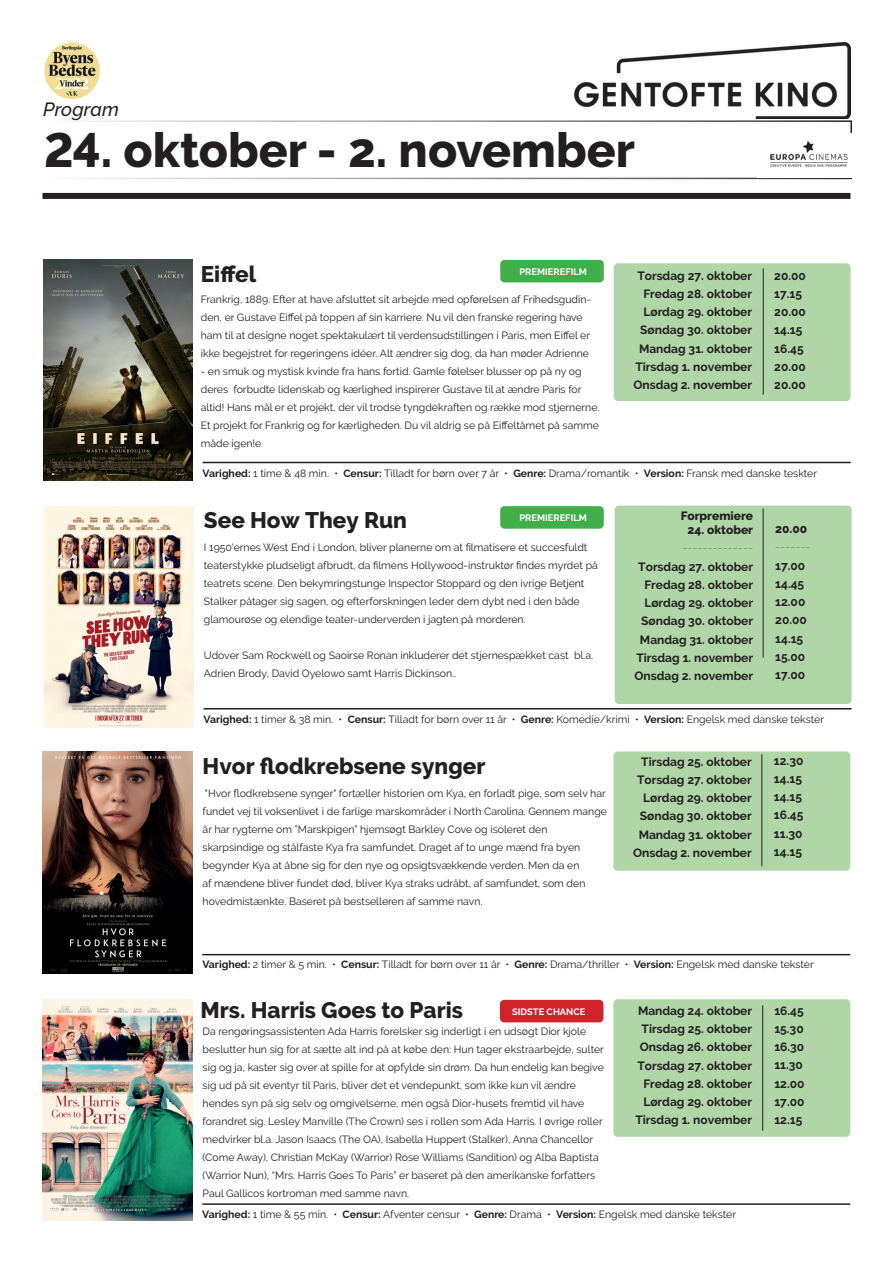
<style>
.page{position:relative;width:893px;height:1263px;background:#fff}
.page>*{position:absolute;margin:0;border:0;box-sizing:border-box;transform-origin:0 0}
.t1{font:800 48px "Raleway";color:#231f20}
.t2{font:800 22.5px "Raleway";color:#231f20}
.t3{font:italic 500 19.05px "Raleway";color:#231f20}
.t4{font:700 12px/18.3px "Raleway";color:#231f20;text-align:right}
.t5{font:800 12px "Raleway";color:#231f20}
.t6{font:100 12px "Raleway";color:#231f20}
.t7{font:10.5px/18px "Raleway";color:#231f20}
.t8{font:700 9.3px "Raleway";color:#fff}
.s1{font-weight:700}
</style>
<div class="page">
<img style="left:574px;top:43px;width:276px;height:76px">
<div style="left:43px;top:193px;width:807px;height:6px;background:#231f20"></div>
<div style="left:43px;top:120px;width:809px;height:59px;border:2px solid #fff"></div>
<img style="left:757px;top:134px;width:95px;height:43px">
<img style="left:44px;top:43px;width:56px;height:55px">
<img style="left:43px;top:752px;width:149px;height:221px">
<hr style="left:202px;top:954px;width:648px;height:1px;background:#231f20">
<div style="left:613px;top:751px;width:237px;height:120px;background:#b0d5a7;border-radius:4px"></div>
<hr style="left:762px;top:754px;width:1px;height:112px;background:#231f20">
<img style="left:43px;top:260px;width:149px;height:221px">
<hr style="left:203px;top:462px;width:648px;height:1px;background:#231f20">
<div style="left:500px;top:260px;width:104px;height:22px;background:#40ae49;border-radius:4px"></div>
<div style="left:614px;top:263px;width:237px;height:138px;background:#b0d5a7;border-radius:4px"></div>
<hr style="left:763px;top:268px;width:1px;height:127px;background:#231f20">
<div style="left:500px;top:1000px;width:103px;height:22px;background:#d1232a;border-radius:4px"></div>
<img style="left:43px;top:999px;width:149px;height:221px">
<hr style="left:202px;top:1203px;width:648px;height:2px;background:#231f20">
<div style="left:613px;top:999px;width:237px;height:138px;background:#b0d5a7;border-radius:4px"></div>
<hr style="left:762px;top:1005px;width:1px;height:126px;background:#231f20">
<img style="left:44px;top:506px;width:149px;height:221px">
<hr style="left:204px;top:708px;width:648px;height:1px;background:#231f20">
<div style="left:615px;top:506px;width:237px;height:198px;background:#b0d5a7;border-radius:4px"></div>
<hr style="left:763px;top:508px;width:1px;height:149px;background:#231f20">
<div style="left:500px;top:506px;width:104px;height:23px;background:#40ae49;border-radius:4px"></div>
<h3 class="t3" style="left:43px;top:99px;width:77px">Program</h3>
<h1 class="t1" style="left:44px;top:123px;width:592px">24. oktober - 2. november</h1>
<h2 class="t2" style="left:201px;top:261px;width:57px">Eiffel</h2>
<p class="t8" style="left:519px;top:266px;width:69px">PREMIEREFILM</p>
<p class="t7" style="left:201px;top:290px;width:392px">Frankrig, 1889. Efter at have afsluttet sit arbejde med opførelsen af Frihedsgudin&shy;den, er Gustave Eiffel på toppen af sin karriere. Nu vil den franske regering have ham til at designe noget spektakulært til verdensudstillingen i Paris, men Eiffel er ikke begejstret for regeringens idéer. Alt ændrer sig dog, da han møder Adrienne</p>
<p class="t7" style="left:201px;top:362px;width:400px">- en smuk og mystisk kvinde fra hans fortid. Gamle følelser blusser op på ny og deres forbudte lidenskab og kærlighed inspirerer Gustave til at ændre Paris for altid! Hans mål er et projekt, der vil trodse tyngdekraften og række mod stjernerne.<br>Et projekt for Frankrig og for kærligheden. Du vil aldrig se på Eiffeltårnet på samme måde igen!e</p>
<p class="t4" style="left:633px;top:266px;width:120px">Torsdag 27. oktober<br>Fredag 28. oktober<br>Lørdag 29. oktober<br>Søndag 30. oktober<br>Mandag 31. oktober<br>Tirsdag 1. november<br>Onsdag 2. november</p>
<p class="t4" style="left:774px;top:266px;width:33px;text-align:left">20.00<br>17.15<br>20.00<br>14.15<br>16.45<br>20.00<br>20.00</p>
<p class="t7" style="left:203px;top:465px;width:616px"><span class="s1">Varighed:</span> 1 time &amp; 48 min. • <span class="s1">Censur:</span> Tilladt for børn over 7 år • <span class="s1">Genre:</span> Drama/romantik • <span class="s1">Version:</span> Fransk med danske teskter</p>
<h2 class="t2" style="left:204px;top:507px;width:205px">See How They Run</h2>
<p class="t8" style="left:519px;top:513px;width:69px">PREMIEREFILM</p>
<p class="t7" style="left:204px;top:539px;width:395px">I 1950'ernes West End i London, bliver planerne om at filmatisere et succesfuldt teaterstykke pludseligt afbrudt, da filmens Hollywood-instruktør findes myrdet på teatrets scene. Den bekymringstunge Inspector Stoppard og den ivrige Betjent Stalker påtager sig sagen, og efterforskningen leder dem dybt ned i den både glamourøse og elendige teater-underverden i jagten på morderen.</p>
<p class="t7" style="left:204px;top:647px;width:391px">Udover Sam Rockwell og Saoirse Ronan inkluderer det stjernespækket cast bl.a.<br>Adrien Brody, David Oyelowo samt Harris Dickinson..</p>
<p class="t5" style="left:681px;top:509px;width:74px">Forpremiere</p>
<p class="t5" style="left:687px;top:523px;width:67px">24. oktober</p>
<p class="t4" style="left:634px;top:557px;width:120px">Torsdag 27. oktober<br>Fredag 28. oktober<br>Lørdag 29. oktober<br>Søndag 30. oktober<br>Mandag 31. oktober<br>Tirsdag 1. november<br>Onsdag 2. november</p>
<p class="t5" style="left:775px;top:522px;width:33px">20.00</p>
<p class="t6" style="left:775px;top:540px;width:37px">-------</p>
<p class="t4" style="left:775px;top:556px;width:33px;text-align:left">17.00<br>14.45<br>12.00<br>20.00<br>14.15<br>15.00<br>17.00</p>
<p class="t7" style="left:204px;top:710px;width:622px"><span class="s1">Varighed:</span> 1 timer &amp; 38 min. • <span class="s1">Censur:</span> Tilladt for børn over 11 år • <span class="s1">Genre:</span> Komedie/krimi • <span class="s1">Version:</span> Engelsk med danske tekster</p>
<h2 class="t2" style="left:203px;top:753px;width:284px">Hvor flodkrebsene synger</h2>
<p class="t7" style="left:203px;top:785px;width:406px">"Hvor flodkrebsene synger" fortæller historien om Kya, en forladt pige, som selv har fundet vej til voksenlivet i de farlige marskområder i North Carolina. Gennem mange år har rygterne om ”Marskpigen” hjemsøgt Barkley Cove og isoleret den skarpsindige og stålfaste Kya fra samfundet. Draget af to unge mænd fra byen begynder Kya at åbne sig for den nye og opsigtsvækkende verden. Men da en<br>af mændene bliver fundet død, bliver Kya straks udråbt, af samfundet, som den hovedmistænkte. Baseret på bestselleren af samme navn.</p>
<p class="t4" style="left:633px;top:752px;width:120px">Tirsdag 25. oktober<br>Torsdag 27. oktober<br>Lørdag 29. oktober<br>Søndag 30. oktober<br>Mandag 31. oktober<br>Onsdag 2. november</p>
<p class="t4" style="left:774px;top:751px;width:31px;text-align:justify">12.30<br>14.15<br>14.15<br>16.45<br>11.30<br>14.15</p>
<p class="t7" style="left:202px;top:956px;width:613px"><span class="s1">Varighed:</span> 2 timer &amp; 5 min. • <span class="s1">Censur:</span> Tilladt for børn over 11 år • <span class="s1">Genre:</span> Drama/thriller • <span class="s1">Version:</span> Engelsk med danske tekster</p>
<h2 class="t2" style="left:200px;top:997px;width:264px">Mrs. Harris Goes to Paris</h2>
<p class="t8" style="left:512px;top:1006px;width:75px">SIDSTE CHANCE</p>
<p class="t7" style="left:203px;top:1022px;width:403px">Da rengøringsassistenten Ada Harris forelsker sig inderligt i en udsøgt Dior kjole beslutter hun sig for at sætte alt ind på at købe den: Hun tager ekstraarbejde, sulter sig og ja, kaster sig over at spille for at opfylde sin drøm. Da hun endelig kan begive sig ud på sit eventyr til Paris, bliver det et vendepunkt, som ikke kun vil ændre hendes syn på sig selv og omgivelserne, men også Dior-husets fremtid vil have forandret sig. Lesley Manville (The Crown) ses i rollen som Ada Harris. I øvrige roller medvirker bl.a. Jason Isaacs (The OA), Isabella Huppert (Stalker), Anna Chancellor (Come Away), Christian McKay (Warrior) Rose Williams (Sandition) og Alba Baptista (Warrior Nun), “Mrs. Harris Goes To Paris” er baseret på den amerikanske forfatters Paul Gallicos kortroman med samme navn.</p>
<p class="t4" style="left:635px;top:1002px;width:118px">Mandag 24. oktober<br>Tirsdag 25. oktober<br>Onsdag 26. oktober<br>Torsdag 27. oktober<br>Fredag 28. oktober<br>Lørdag 29. oktober<br>Tirsdag 1. november</p>
<p class="t4" style="left:774px;top:1001px;width:32px;text-align:left">16.45<br>15.30<br>16.30<br>11.30<br>12.00<br>17.00<br>12.15</p>
<p class="t7" style="left:202px;top:1205px;width:535px"><span class="s1">Varighed:</span> 1 time &amp; 55 min. • <span class="s1">Censur:</span> Afventer censur • <span class="s1">Genre:</span> Drama • <span class="s1">Version:</span> Engelsk med danske tekster</p>
</div>
